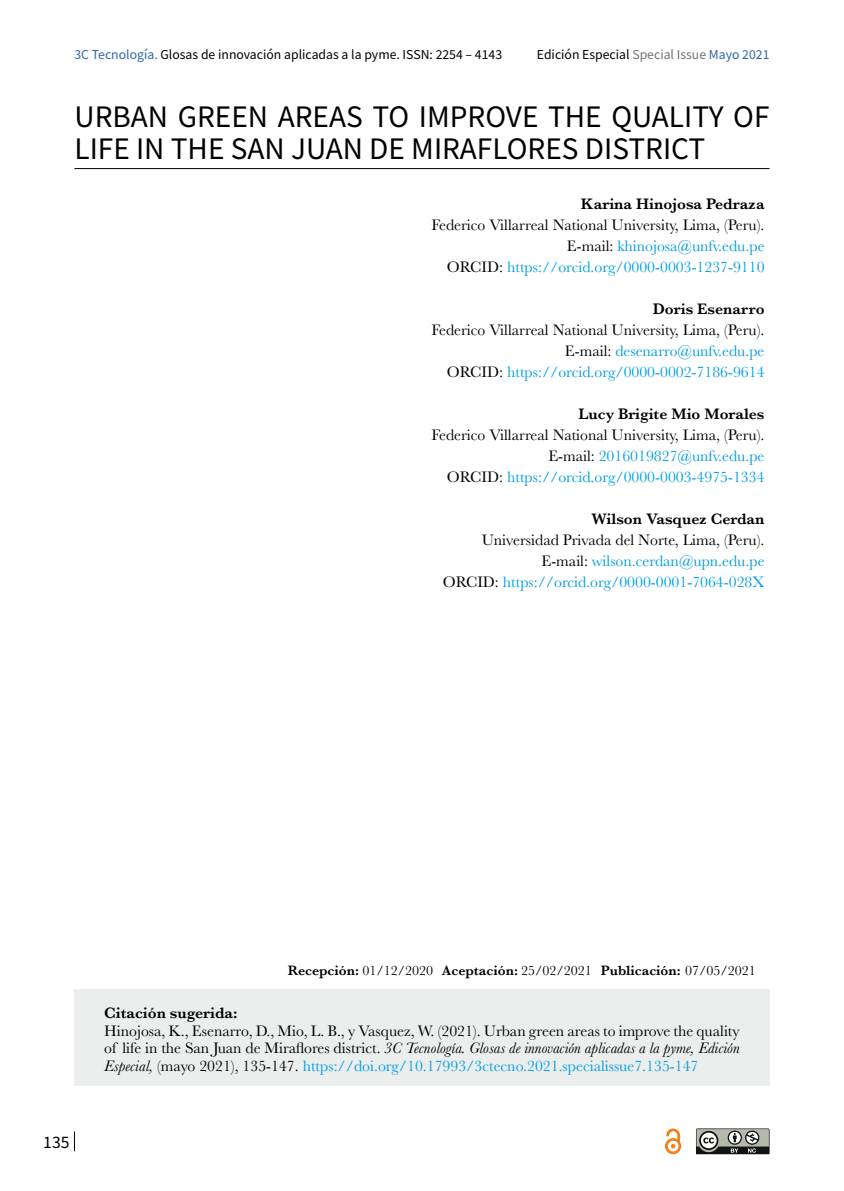
<style>
.page{position:relative;width:844px;height:1191px;background:#fff}
.page>*{position:absolute;margin:0;border:0;box-sizing:border-box;transform-origin:0 0}
.t1{font:28px/31.5px "Noto Sans HK";color:#000}
.t2{font:15.75px/21px "Baskerville";color:#000;text-align:right}
.t3{font:15.75px/21px "Baskerville";color:#009ee0;text-align:right}
.t4{font:600 15.75px "Baskerville";color:#000}
.t5{font:15.75px "Noto Sans HK";color:#000}
.t6{font:600 14px "Baskerville";color:#000}
.t7{font:12.25px "Noto Sans HK";color:#000}
.s1{color:#2e66ab}
.s2{color:#707172}
.s3{color:#009ee0}
.s4{color:#000}
.s5{font-weight:400}
.s6{font-style:italic}
</style>
<div class="page">
<svg style="left:74px;top:1131px;width:1px;height:20px"></svg>
<div style="left:74px;top:989px;width:695px;height:96px;background:#eceded"></div>
<hr style="left:74px;top:168px;width:695px;height:1px;background:#000">
<svg style="left:696px;top:1128px;width:73px;height:26px;background:#7f827d"></svg>
<svg style="left:665px;top:1128px;width:16px;height:26px"></svg>
<p class="t7" style="left:74px;top:48px;width:429px"><span class="s1">3C Tecnología.</span> Glosas de innovación aplicadas a la pyme. ISSN: 2254 – 4143</p>
<p class="t7" style="left:537px;top:48px;width:234px">Edición Especial <span class="s2">Special Issue</span> <span class="s1">Mayo 2021</span></p>
<h1 class="t1" style="left:74px;top:102px;width:696px">URBAN GREEN AREAS TO IMPROVE THE QUALITY OF<br>LIFE IN THE SAN JUAN DE MIRAFLORES DISTRICT</h1>
<p class="t4" style="left:581px;top:192px;width:185px">Karina Hinojosa Pedraza</p>
<p class="t2" style="left:431px;top:214px;width:334px">Federico Villarreal National University, Lima, (Peru).<br>E-mail: <span class="s3">khinojosa@unfv.edu.pe<br></span>ORCID: <span class="s3">https://orcid.org/0000-0003-1237-9110</span></p>
<p class="t4" style="left:652px;top:297px;width:113px">Doris Esenarro</p>
<p class="t2" style="left:431px;top:319px;width:334px">Federico Villarreal National University, Lima, (Peru).<br>E-mail: <span class="s3">desenarro@unfv.edu.pe<br></span>ORCID: <span class="s3">https://orcid.org/0000-0002-7186-9614</span></p>
<p class="t4" style="left:578px;top:402px;width:187px">Lucy Brigite Mio Morales</p>
<p class="t2" style="left:431px;top:424px;width:334px">Federico Villarreal National University, Lima, (Peru).<br>E-mail: <span class="s3">2016019827@unfv.edu.pe<br></span>ORCID: <span class="s3">https://orcid.org/0000-0003-4975-1334</span></p>
<p class="t4" style="left:591px;top:507px;width:174px">Wilson Vasquez Cerdan</p>
<p class="t3" style="left:442px;top:529px;width:323px"><span class="s4">Universidad Privada del Norte, Lima, (Peru).<br>E-mail:</span> wilson.cerdan@upn.edu.pe<br><span class="s4">ORCID:</span> https://orcid.org/0000-0001-7064-028X</p>
<p class="t6" style="left:288px;top:960px;width:469px">Recepción: <span class="s5">01/12/2020</span> Aceptación: <span class="s5">25/02/2021</span> Publicación: <span class="s5">07/05/2021</span></p>
<p class="t5" style="left:43px;top:1133px;width:28px">135</p>
<p class="t4" style="left:104px;top:1001px;width:135px">Citación sugerida:</p>
<p class="t2" style="left:104px;top:1022px;width:636px;line-height:17.5px;text-align:justify">Hinojosa, K., Esenarro, D., Mio, L. B., y Vasquez, W. (2021). Urban green areas to improve the quality of life in the San Juan de Miraflores district. <span class="s6">3C Tecnología. Glosas de innovación aplicadas a la pyme, Edición Especial,</span> (mayo 2021), 135-147. <span class="s3">https://doi.org/10.17993/3ctecno.2021.specialissue7.135-147</span></p>
</div>
